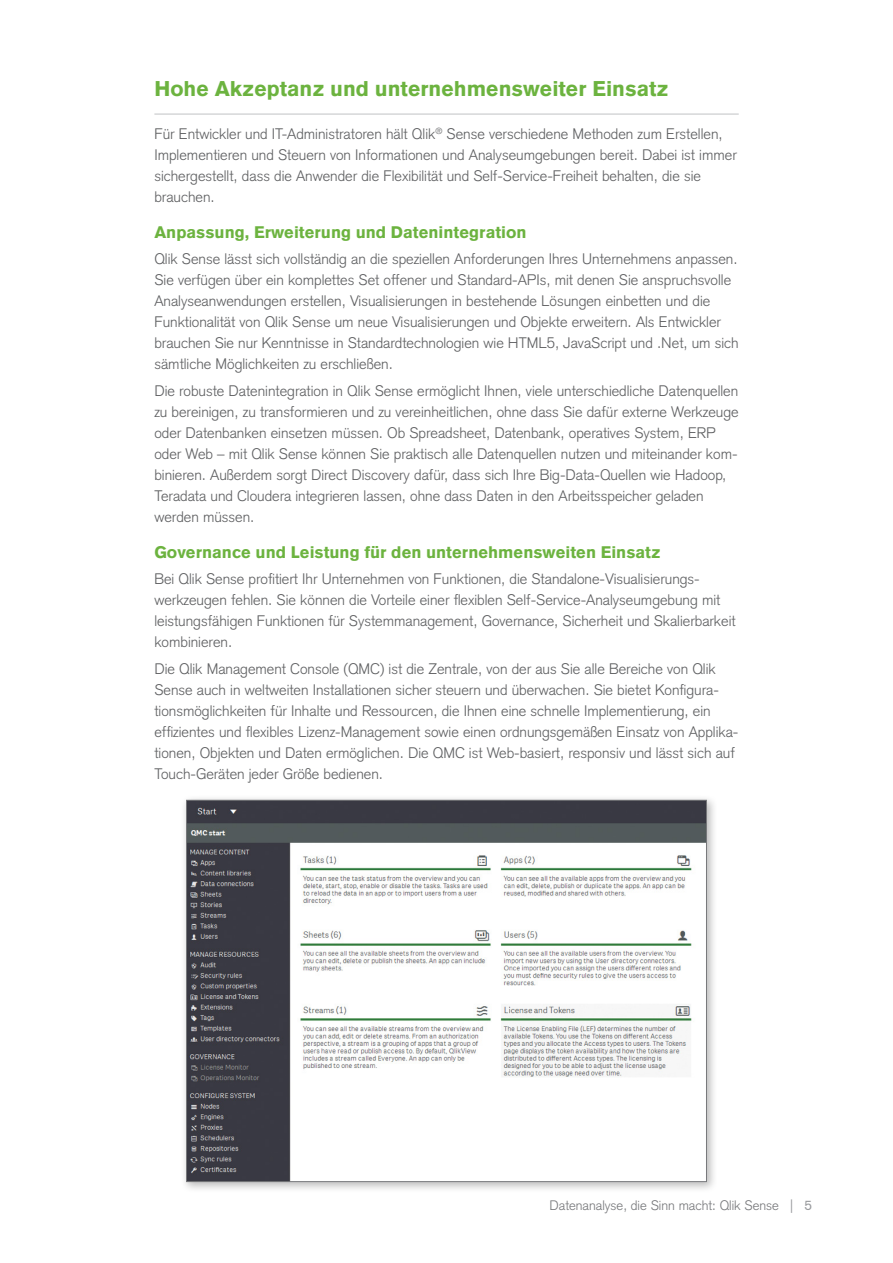
<style>
.page{position:relative;width:893px;height:1263px;background:#fff}
.page>*{position:absolute;margin:0;border:0;box-sizing:border-box;transform-origin:0 0}
.Body_Heading{font:900 21px "Basic Commercial LT Pro";color:#6cb33f}
.Body_Sub_Heading{font:900 16.5px "Basic Commercial LT Pro";color:#6cb33f}
.Body_Copy{font:300 15px/21px "Basic Commercial LT Pro";color:#5f6062}
.t1{font:300 13.5px "Basic Commercial LT Pro";color:#77787b}
.s1{font-weight:400;color:#999b9e}
</style>
<div class="page">
<hr style="left:154px;top:114px;width:585px;height:1px;background:#c0c2c4">
<div style="left:180px;top:794px;width:538px;height:399px;background:#000;opacity:.27"></div>
<img style="left:188px;top:802px;width:517px;height:378px">
<p class="Body_Heading" style="left:154px;top:76px;width:516px">Hohe Akzeptanz und unternehmensweiter Einsatz</p>
<p class="Body_Copy" style="left:154px;top:123px;width:584px">Für Entwickler und IT-Administratoren hält Qlik<sup>®</sup> Sense verschiedene Methoden zum Erstellen, Implementieren und Steuern von Informationen und Analyseumgebungen bereit. Dabei ist immer sichergestellt, dass die Anwender die Flexibilität und Self-Service-Freiheit behalten, die sie brauchen.</p>
<p class="Body_Sub_Heading" style="left:154px;top:222px;width:374px">Anpassung, Erweiterung und Datenintegration</p>
<p class="Body_Copy" style="left:154px;top:249px;width:586px">Qlik Sense lässt sich vollständig an die speziellen Anforderungen Ihres Unternehmens anpassen.<br>Sie verfügen über ein komplettes Set offener und Standard-APIs, mit denen Sie anspruchsvolle Analyseanwendungen erstellen, Visualisierungen in bestehende Lösungen einbetten und die Funktionalität von Qlik Sense um neue Visualisierungen und Objekte erweitern. Als Entwickler brauchen Sie nur Kenntnisse in Standardtechnologien wie HTML5, JavaScript und .Net, um sich sämtliche Möglichkeiten zu erschließen.</p>
<p class="Body_Copy" style="left:154px;top:380px;width:586px">Die robuste Datenintegration in Qlik Sense ermöglicht Ihnen, viele unterschiedliche Datenquellen zu bereinigen, zu transformieren und zu vereinheitlichen, ohne dass Sie dafür externe Werkzeuge oder Datenbanken einsetzen müssen. Ob Spreadsheet, Datenbank, operatives System, ERP oder Web – mit Qlik Sense können Sie praktisch alle Datenquellen nutzen und miteinander kom&shy;binieren. Außerdem sorgt Direct Discovery dafür, dass sich Ihre Big-Data-Quellen wie Hadoop, Teradata und Cloudera integrieren lassen, ohne dass Daten in den Arbeitsspeicher geladen werden müssen.</p>
<p class="Body_Sub_Heading" style="left:154px;top:542px;width:508px">Governance und Leistung für den unternehmensweiten Einsatz</p>
<p class="Body_Copy" style="left:154px;top:569px;width:583px">Bei Qlik Sense profitiert Ihr Unternehmen von Funktionen, die Standalone-Visualisierungs&shy;werkzeugen fehlen. Sie können die Vorteile einer flexiblen Self-Service-Analyseumgebung mit leistungsfähigen Funktionen für Systemmanagement, Governance, Sicherheit und Skalierbarkeit kombinieren.</p>
<p class="Body_Copy" style="left:154px;top:658px;width:585px">Die Qlik Management Console (QMC) ist die Zentrale, von der aus Sie alle Bereiche von Qlik Sense auch in weltweiten Installationen sicher steuern und überwachen. Sie bietet Konfigura&shy;tionsmöglichkeiten für Inhalte und Ressourcen, die Ihnen eine schnelle Implementierung, ein effizientes und flexibles Lizenz-Management sowie einen ordnungsgemäßen Einsatz von Applika&shy;tionen, Objekten und Daten ermöglichen. Die QMC ist Web-basiert, responsiv und lässt sich auf Touch-Geräten jeder Größe bedienen.</p>
<p class="t1" style="left:550px;top:1197px;width:264px">Datenanalyse, die Sinn macht: Qlik Sense <span class="s1">| 5</span></p>
</div>
